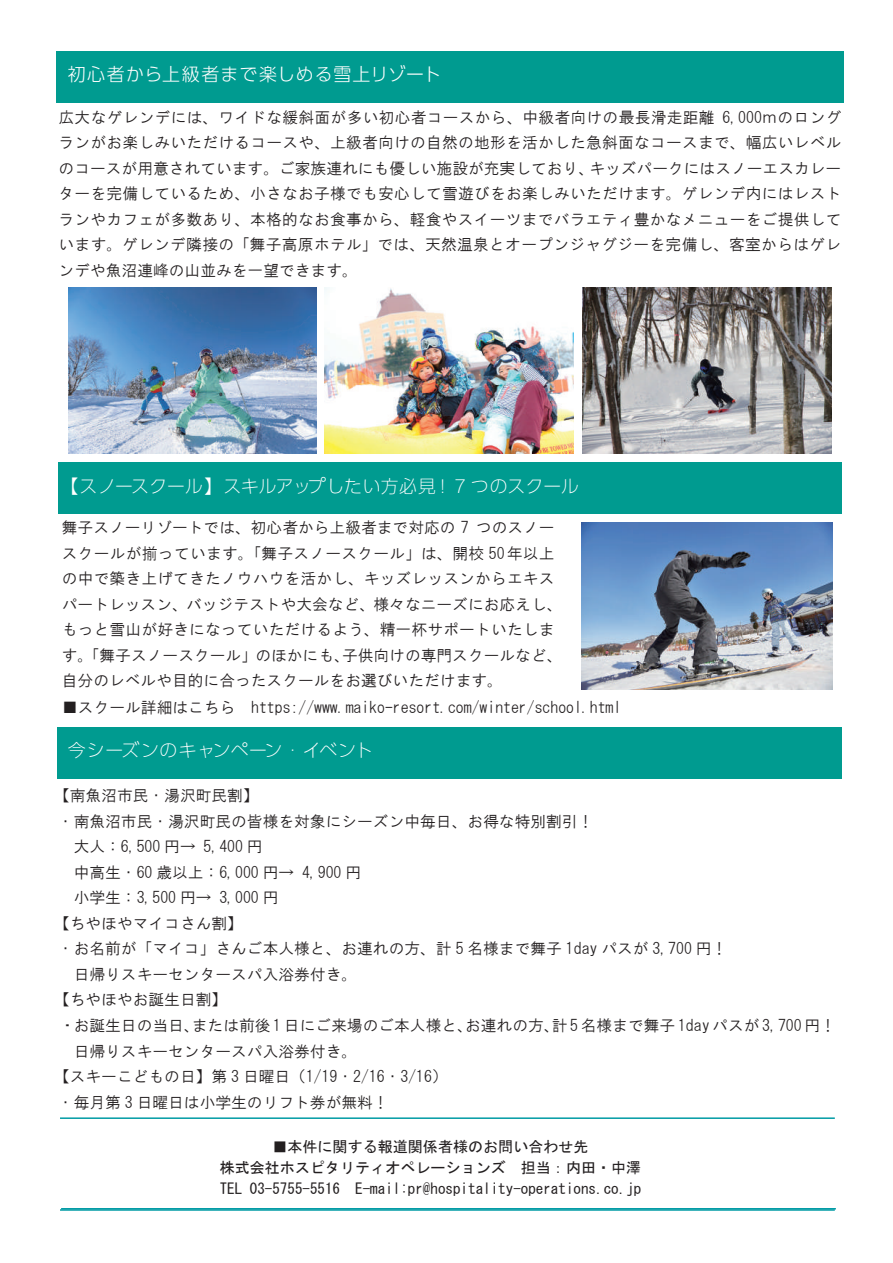
<style>
.page{position:relative;width:893px;height:1263px;background:#fff}
.page>*{position:absolute;margin:0;border:0;box-sizing:border-box;transform-origin:0 0}
.t1{font:300 expanded 18px "PUD Shin Go Pr 6 N";letter-spacing:.005em;color:#fff}
.t2{font:300 18px "PUD Shin Go Pr 6 N";letter-spacing:.045em;color:#fff}
.t3{font:300 expanded 18px "PUD Shin Go Pr 6 N";letter-spacing:.025em;color:#fff}
.t4{font:15.75px/25.5px "HG Gothic M";color:#231f20;text-align:justify}
.t5{font:15.75px "HG Gothic M";color:#231f20;scale:1.5 1}
.t6{font:15px/21px "MS Gothic";color:#231f20;text-align:center}
</style>
<div class="page">
<hr style="left:61px;top:1208px;width:775px;height:1px;background:#009ba5">
<hr style="left:60px;top:1117px;width:775px;height:2px;background:#009ba5">
<hr style="left:60px;top:1209px;width:775px;height:2px;background:#009ba5">
<div style="left:57px;top:51px;width:787px;height:52px;background:#009b90"></div>
<div style="left:58px;top:463px;width:783px;height:51px;background:#009b90"></div>
<img style="left:581px;top:522px;width:251px;height:167px">
<div style="left:57px;top:727px;width:784px;height:51px;background:#009b90"></div>
<img style="left:68px;top:288px;width:249px;height:165px">
<img style="left:325px;top:288px;width:248px;height:165px">
<img style="left:583px;top:287px;width:248px;height:166px">
<p class="t2" style="left:68px;top:60px;width:375px">初心者から上級者まで楽しめる雪上リゾート</p>
<p class="t4" style="left:59px;top:104px;width:784px">広大なゲレンデには、ワイドな緩斜面が多い初心者コースから、中級者向けの最長滑走距離 6,000ｍのロングランがお楽しみいただけるコースや、上級者向けの自然の地形を活かした急斜面なコースまで、幅広いレベルのコースが用意されています。ご家族連れにも優しい施設が充実しており、キッズパークにはスノーエスカレーターを完備しているため、小さなお子様でも安心して雪遊びをお楽しみいただけます。ゲレンデ内にはレストランやカフェが多数あり、本格的なお食事から、軽食やスイーツまでバラエティ豊かなメニューをご提供しています。ゲレンデ隣接の「舞子高原ホテル」では、天然温泉とオープンジャグジーを完備し、客室からはゲレンデや魚沼連峰の山並みを一望できます。</p>
<p class="t1" style="left:60px;top:472px;width:539px">【スノースクール】スキルアップしたい方必見！7 つのスクール　</p>
<p class="t4" style="left:62px;top:515px;width:502px;text-align:left">舞子スノーリゾートでは、初心者から上級者まで対応の 7 つのスノースクールが揃っています。「舞子スノースクール」は、開校 50年以上の中で築き上げてきたノウハウを活かし、キッズレッスンからエキスパートレッスン、バッジテストや大会など、様々なニーズにお応えし、もっと雪山が好きになっていただけるよう、精一杯サポートいたします。「舞子スノースクール」のほかにも、子供向けの専門スクールなど、自分のレベルや目的に合ったスクールをお選びいただけます。</p>
<p class="t4" style="left:62px;top:695px;width:561px">■スクール詳細はこちら　https://www.maiko-resort.com/winter/school.html</p>
<p class="t3" style="left:68px;top:736px;width:307px">今シーズンのキャンペーン・イベント</p>
<p class="t4" style="left:54px;top:783px;width:206px">【南魚沼市民・湯沢町民割】</p>
<p class="t4" style="left:58px;top:808px;width:537px">・南魚沼市民・湯沢町民の皆様を対象にシーズン中毎日、お得な特別割引！</p>
<p class="t4" style="left:74px;top:834px;width:190px">大人：6,500 円→ 5,400 円</p>
<p class="t4" style="left:74px;top:859px;width:289px">中高生・60 歳以上：6,000 円→ 4,900 円</p>
<p class="t4" style="left:74px;top:885px;width:206px">小学生：3,500 円→ 3,000 円</p>
<p class="t4" style="left:54px;top:910px;width:190px">【ちやほやマイコさん割】</p>
<p class="t4" style="left:58px;top:936px;width:671px">・お名前が「マイコ」さんご本人様と、お連れの方、計 5 名様まで舞子 1day パスが 3,700 円！</p>
<p class="t4" style="left:74px;top:961px;width:285px">日帰りスキーセンタースパ入浴券付き。</p>
<p class="t4" style="left:54px;top:987px;width:175px">【ちやほやお誕生日割】</p>
<p class="t5" style="left:56px;top:1017px;width:521px">・お誕生日の当日、または前後 1 日にご来場のご本人様と、お連れの方、計 5 名様まで舞子 1day パスが 3,700 円！</p>
<p class="t4" style="left:74px;top:1038px;width:285px">日帰りスキーセンタースパ入浴券付き。</p>
<p class="t4" style="left:54px;top:1063px;width:395px">【スキーこどもの日】第 3 日曜日（1/19・2/16・3/16）</p>
<p class="t4" style="left:58px;top:1089px;width:332px">・毎月第 3 日曜日は小学生のリフト券が無料！</p>
<p class="t6" style="left:220px;top:1136px;width:423px">■本件に関する報道関係者様のお問い合わせ先<br>株式会社ホスピタリティオペレーションズ　担当：内田・中澤<br>TEL 03-5755-5516　E-mail:pr@hospitality-operations.co.jp</p>
</div>
